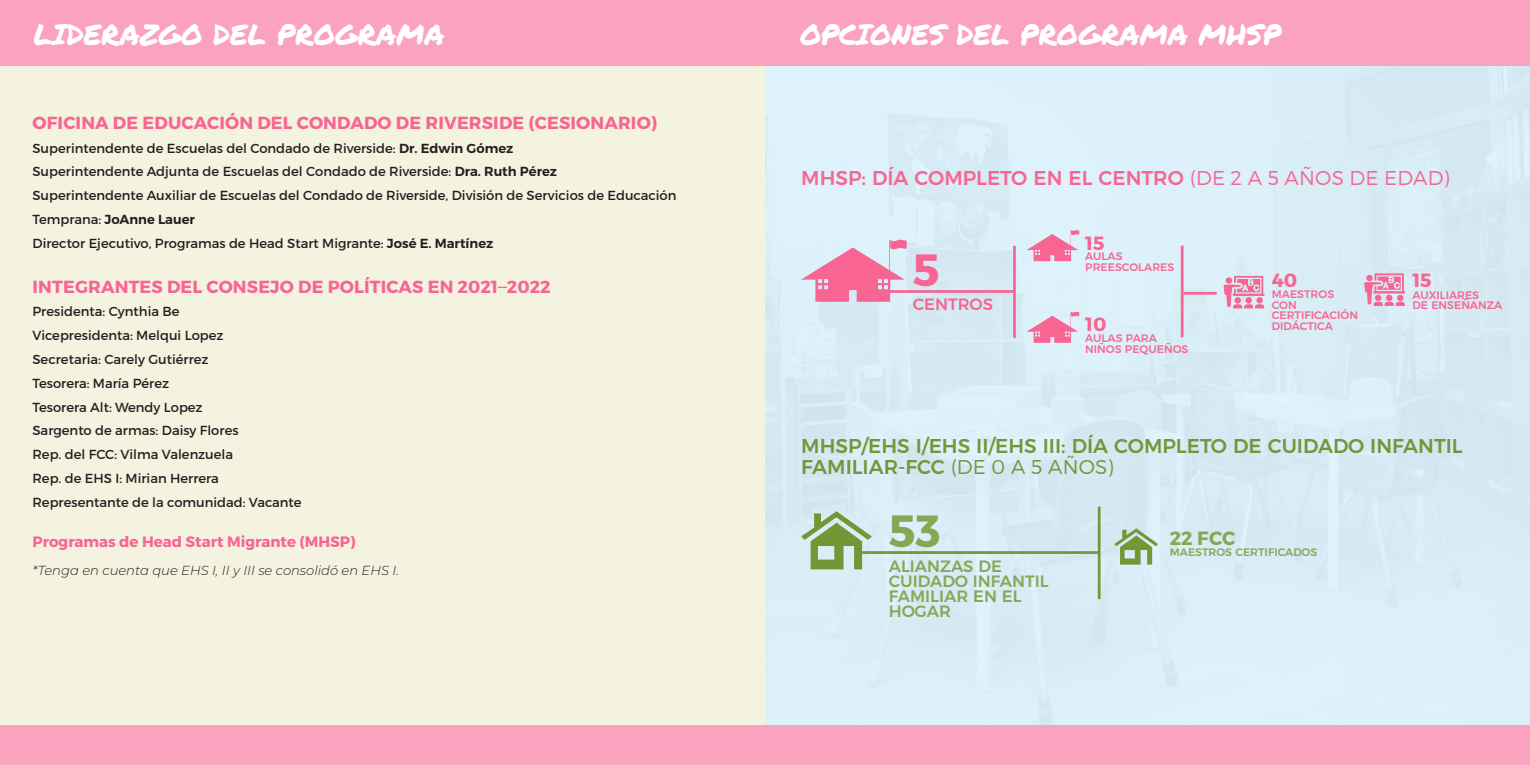
<style>
.page{position:relative;width:1530px;height:765px;background:#fff}
.page>*{position:absolute;margin:0;border:0;box-sizing:border-box;transform-origin:0 0}
.t1{font:700 45.12px "Montserrat";color:#87a755}
.t2{font:700 45.12px "Montserrat";color:#f86592}
.t3{font:28.75px "Permanent Marker";color:#fff}
.t4{font:500 20px/21.2px "Montserrat";color:#729737}
.t5{font:500 20px "Montserrat";color:#f86592}
.t6{font:700 19.12px "Montserrat";color:#f86592}
.t7{font:700 19.12px "Montserrat";color:#87a755}
.t8{font:700 17.5px "Montserrat";letter-spacing:.01em;color:#f86592}
.t9{font:500 16.38px/15px "Montserrat";color:#87a755}
.t10{font:500 16.38px "Montserrat";color:#f86592}
.t11{font:700 15px "Montserrat";color:#f86592}
.t12{font:13.12px "Montserrat";color:#231f20}
.t13{font:italic 300 13.12px "Montserrat";color:#231f20}
.t14{font:600 13.12px "Montserrat";color:#231f20}
.t15{font:500 10.88px/10.6px "Montserrat";color:#f86592}
.t16{font:500 10.88px "Montserrat";color:#87a755}
.s1{font-weight:600}
.s2{font-weight:400}
.s3{font-family:"Futura Std";font-weight:500}
.s4{font-weight:300}
</style>
<div class="page">
<div style="left:0;top:0;width:765px;height:765px;background:#f3f3df"></div>
<div style="left:0;top:0;width:1530px;height:65px;background:#fba3be"></div>
<svg style="left:801px;top:239px;width:106px;height:63px"></svg>
<svg style="left:1027px;top:230px;width:52px;height:31px"></svg>
<svg style="left:1027px;top:312px;width:52px;height:31px"></svg>
<hr style="left:1013px;top:246px;width:3px;height:92px;background:#f86592">
<hr style="left:861px;top:290px;width:153px;height:3px;background:#f86592">
<hr style="left:1184px;top:292px;width:33px;height:3px;background:#f86592">
<svg style="left:1224px;top:276px;width:41px;height:32px"></svg>
<svg style="left:1364px;top:273px;width:41px;height:33px"></svg>
<hr style="left:1181px;top:246px;width:3px;height:91px;background:#f86592">
<svg style="left:801px;top:511px;width:71px;height:58px"></svg>
<svg style="left:1114px;top:528px;width:44px;height:37px"></svg>
<hr style="left:1098px;top:507px;width:3px;height:92px;background:#729737">
<hr style="left:860px;top:551px;width:240px;height:3px;background:#729737">
<div style="left:0;top:725px;width:1530px;height:40px;background:#fba3be"></div>
<p class="t3" style="left:34px;top:13px;width:412px">LIDERAZGO DEL PROGRAMA</p>
<h3 class="t8" style="left:33px;top:112px;width:626px">OFICINA DE EDUCACIÓN DEL CONDADO DE RIVERSIDE (CESIONARIO)</h3>
<p class="t12" style="left:32px;top:140px;width:482px">Superintendente de Escuelas del Condado de Riverside: <span class="s1">Dr. Edwin Gómez</span></p>
<p class="t12" style="left:32px;top:164px;width:526px">Superintendente Adjunta de Escuelas del Condado de Riverside: <span class="s1">Dra. Ruth Pérez</span></p>
<p class="t12" style="left:32px;top:188px;width:646px">Superintendente Auxiliar de Escuelas del Condado de Riverside, División de Servicios de Educación</p>
<p class="t14" style="left:32px;top:211px;width:164px"><span class="s2">Temprana:</span> JoAnne Lauer</p>
<p class="t12" style="left:32px;top:235px;width:462px">Director Ejecutivo, Programas de Head Start Migrante: <span class="s1">José E. Martínez</span></p>
<h2 class="t8" style="left:33px;top:276px;width:520px">INTEGRANTES DEL CONSEJO DE POLÍTICAS EN 2021<span class="s3">–</span>2022</h2>
<p class="t12" style="left:32px;top:304px;width:149px">Presidenta: Cynthia Be</p>
<p class="t12" style="left:32px;top:328px;width:193px">Vicepresidenta: Melqui Lopez</p>
<p class="t12" style="left:32px;top:351px;width:178px">Secretaria: Carely Gutiérrez</p>
<p class="t12" style="left:32px;top:375px;width:138px">Tesorera: María Pérez</p>
<p class="t12" style="left:32px;top:399px;width:172px">Tesorera Alt: Wendy Lopez</p>
<p class="t12" style="left:32px;top:423px;width:208px">Sargento de armas: Daisy Flores</p>
<p class="t12" style="left:32px;top:446px;width:202px">Rep. del FCC: Vilma Valenzuela</p>
<p class="t12" style="left:32px;top:470px;width:188px">Rep. de EHS I: Mirian Herrera</p>
<p class="t12" style="left:32px;top:494px;width:271px">Representante de la comunidad: Vacante</p>
<p class="t11" style="left:32px;top:532px;width:324px">Programas de Head Start Migrante (MHSP)</p>
<p class="t13" style="left:32px;top:561px;width:368px">*Tenga en cuenta que EHS I, II y III se consolidó en EHS I.</p>
<h2 class="t3" style="left:800px;top:13px;width:483px">OPCIONES DEL PROGRAMA MHSP</h2>
<h3 class="t5" style="left:801px;top:162px;width:650px">MHSP: DÍA COMPLETO EN EL CENTRO <span class="s4">(DE 2 A 5 AÑOS DE EDAD)</span></h3>
<p class="t2" style="left:913px;top:242px;width:28px">5</p>
<p class="t10" style="left:913px;top:291px;width:82px">CENTROS</p>
<p class="t6" style="left:1085px;top:231px;width:21px">15</p>
<p class="t15" style="left:1085px;top:250px;width:91px">AULAS<br>PREESCOLARES</p>
<p class="t6" style="left:1085px;top:313px;width:23px">10</p>
<p class="t15" style="left:1085px;top:332px;width:105px">AULAS PARA<br>NIÑOS PEQUEÑOS</p>
<p class="t6" style="left:1272px;top:269px;width:27px">40</p>
<p class="t15" style="left:1272px;top:288px;width:88px">MAESTROS<br>CON<br>CERTIFICACIÓN<br>DIDÁCTICA</p>
<p class="t6" style="left:1412px;top:269px;width:21px">15</p>
<p class="t15" style="left:1412px;top:289px;width:91px">AUXILIARES<br>DE ENSEÑANZA</p>
<h3 class="t4" style="left:801px;top:434px;width:663px">MHSP/EHS I/EHS II/EHS III: DÍA COMPLETO DE CUIDADO INFANTIL<br>FAMILIAR-FCC <span class="s4">(DE 0 A 5 AÑOS)</span></h3>
<p class="t1" style="left:889px;top:503px;width:54px">53</p>
<p class="t9" style="left:889px;top:557px;width:161px">ALIANZAS DE<br>CUIDADO INFANTIL<br>FAMILIAR EN EL<br>HOGAR</p>
<p class="t7" style="left:1170px;top:527px;width:67px">22 FCC</p>
<p class="t16" style="left:1170px;top:543px;width:149px">MAESTROS CERTIFICADOS</p>
</div>
